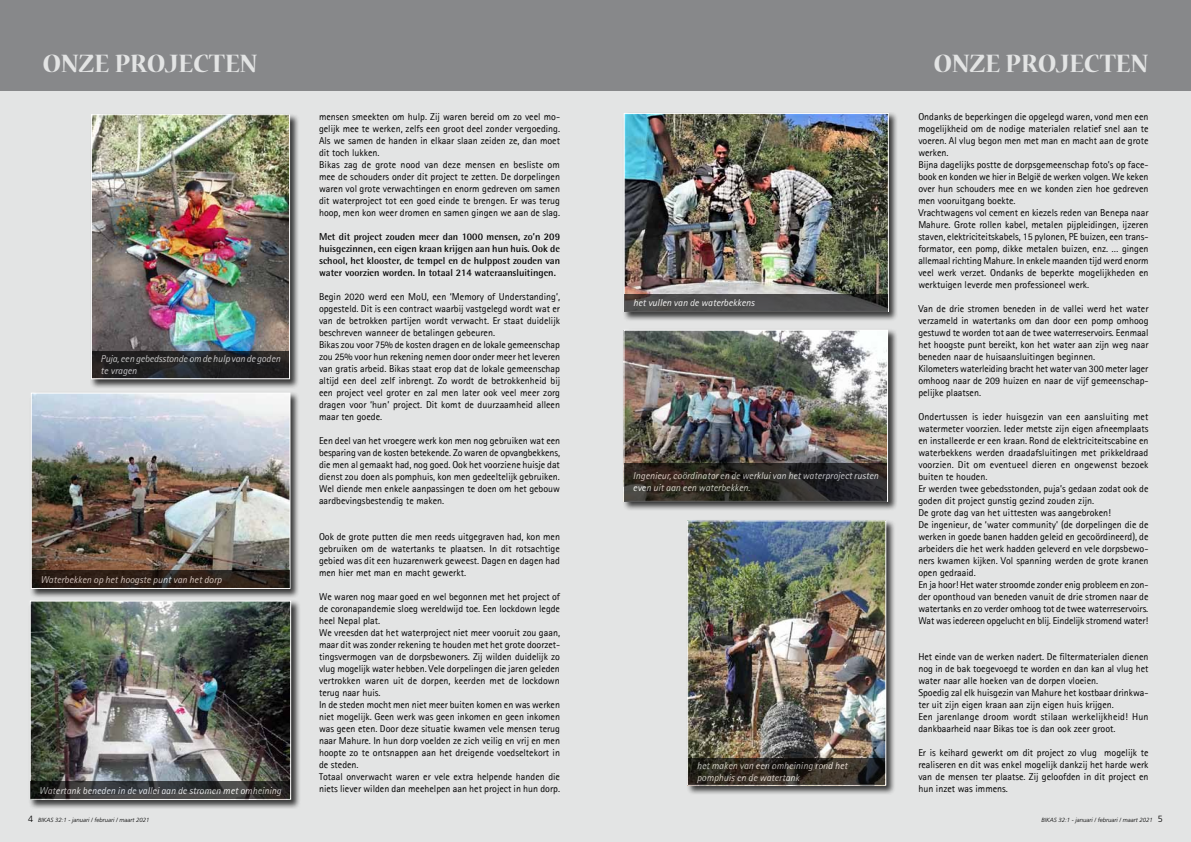
<style>
.page{position:relative;width:1191px;height:842px;background:#fff}
.page>*{position:absolute;margin:0;border:0;box-sizing:border-box;transform-origin:0 0}
.t1{font:700 28px "Nueva Std";letter-spacing:.005em;color:#e3e4e4}
.t2{font:10px/12px "Rotis Sans Serif";color:#000}
.t3{font:italic 10px/12px "Agfa Rotis Sans Serif";color:#fff}
.t4{font:700 10px/12px "Rotis Semi Sans Std";color:#000;text-align:justify}
.t5{font:italic 300 6px "Frutiger LT Std";color:#000}
.s1{font-style:normal;font-size:9px}
</style>
<div class="page">
<div style="left:0;top:91px;width:1191px;height:751px;background:#e3e4e4"></div>
<div style="left:0;top:0;width:595px;height:91px;background:#87888a"></div>
<div style="left:595px;top:0;width:596px;height:91px;background:#87888a"></div>
<div style="left:90px;top:113px;width:210px;height:276px;background:#000;opacity:.75"></div>
<img style="left:93px;top:116px;width:195px;height:236px">
<div style="left:91px;top:114px;width:199px;height:265px;border:1px solid #fff"></div>
<div style="left:30px;top:391px;width:270px;height:208px;background:#000;opacity:.75"></div>
<img style="left:33px;top:395px;width:255px;height:176px">
<div style="left:31px;top:393px;width:259px;height:196px;border:1px solid #fff"></div>
<div style="left:29px;top:599px;width:272px;height:210px;background:#000;opacity:.75"></div>
<img style="left:32px;top:603px;width:257px;height:178px">
<div style="left:30px;top:601px;width:261px;height:199px;border:1px solid #fff"></div>
<div style="left:622px;top:112px;width:276px;height:210px;background:#000;opacity:.75"></div>
<img style="left:625px;top:115px;width:262px;height:179px">
<div style="left:623px;top:113px;width:266px;height:199px;border:1px solid #fff"></div>
<div style="left:622px;top:328px;width:275px;height:183px;background:#000;opacity:.75"></div>
<img style="left:625px;top:332px;width:261px;height:131px">
<div style="left:623px;top:330px;width:265px;height:172px;border:1px solid #fff"></div>
<div style="left:686px;top:519px;width:210px;height:276px;background:#000;opacity:.75"></div>
<img style="left:689px;top:522px;width:195px;height:236px">
<div style="left:687px;top:520px;width:199px;height:265px;border:1px solid #fff"></div>
<svg style="left:92px;top:352px;width:197px;height:26px;background:#222224"></svg>
<svg style="left:32px;top:571px;width:257px;height:17px;background:#2b1f17"></svg>
<svg style="left:31px;top:781px;width:259px;height:18px;background:#353636"></svg>
<svg style="left:688px;top:758px;width:197px;height:27px;background:#2e2922"></svg>
<svg style="left:624px;top:294px;width:264px;height:17px;background:#494848"></svg>
<svg style="left:624px;top:463px;width:263px;height:38px;background:#2b2824"></svg>
<h1 class="t1" style="left:43px;top:51px;width:200px">ONZE PROJECTEN</h1>
<h1 class="t1" style="left:933px;top:51px;width:200px">ONZE PROJECTEN</h1>
<p class="t3" style="left:101px;top:353px;width:181px">Puja, een gebedsstonde om de hulp van de goden te vragen</p>
<p class="t3" style="left:40px;top:573px;width:183px">Waterbekken op het hoogste punt van het dorp</p>
<p class="t3" style="left:39px;top:784px;width:244px">Watertank beneden in de vallei aan de stromen met omheining</p>
<p class="t2" style="left:319px;top:111px;width:243px">mensen smeekten om hulp. Zij waren bereid om zo veel mo&shy;gelijk mee te werken, zelfs een groot deel zonder vergoeding.<br>Als we samen de handen in elkaar slaan zeiden ze, dan moet dit toch lukken.<br>Bikas zag de grote nood van deze mensen en besliste om mee de schouders onder dit project te zetten. De dorpelingen waren vol grote verwachtingen en enorm gedreven om samen dit waterproject tot een goed einde te brengen. Er was terug hoop, men kon weer dromen en samen gingen we aan de slag.</p>
<p class="t4" style="left:319px;top:230px;width:242px">Met dit project zouden meer dan 1000 mensen, zo’n 209 huisgezinnen, een eigen kraan krijgen aan hun huis. Ook de school, het klooster, de tempel en de hulppost zouden van water voorzien worden. In totaal 214 wateraansluitingen.</p>
<p class="t2" style="left:319px;top:291px;width:243px">Begin 2020 werd een MoU, een ‘Memory of Understanding’, opgesteld. Dit is een contract waarbij vastgelegd wordt wat er van de betrokken partijen wordt verwacht. Er staat duidelijk beschreven wanneer de betalingen gebeuren.<br>Bikas zou voor 75% de kosten dragen en de lokale gemeenschap zou 25% voor hun rekening nemen door onder meer het leveren van gratis arbeid. Bikas staat erop dat de lokale gemeenschap altijd een deel zelf inbrengt. Zo wordt de betrokkenheid bij een project veel groter en zal men later ook veel meer zorg dragen voor ‘hun’ project. Dit komt de duurzaamheid alleen maar ten goede.</p>
<p class="t2" style="left:319px;top:435px;width:243px;text-align:justify">Een deel van het vroegere werk kon men nog gebruiken wat een besparing van de kosten betekende. Zo waren de opvangbekkens, die men al gemaakt had, nog goed. Ook het voorziene huisje dat dienst zou doen als pomphuis, kon men gedeeltelijk gebruiken.<br>Wel diende men enkele aanpassingen te doen om het gebouw aardbevingsbestendig te maken.</p>
<p class="t2" style="left:319px;top:531px;width:242px;text-align:justify">Ook de grote putten die men reeds uitgegraven had, kon men gebruiken om de watertanks te plaatsen. In dit rotsachtige gebied was dit een huzarenwerk geweest. Dagen en dagen had men hier met man en macht gewerkt.</p>
<p class="t2" style="left:319px;top:591px;width:243px">We waren nog maar goed en wel begonnen met het project of de coronapandemie sloeg wereldwijd toe. Een lockdown legde heel Nepal plat.<br>We vreesden dat het waterproject niet meer vooruit zou gaan, maar dit was zonder rekening te houden met het grote doorzet&shy;tingsvermogen van de dorpsbewoners. Zij wilden duidelijk zo vlug mogelijk water hebben. Vele dorpelingen die jaren geleden vertrokken waren uit de dorpen, keerden met de lockdown terug naar huis.<br>In de steden mocht men niet meer buiten komen en was werken niet mogelijk. Geen werk was geen inkomen en geen inkomen was geen eten. Door deze situatie kwamen vele mensen terug naar Mahure. In hun dorp voelden ze zich veilig en vrij en men hoopte zo te ontsnappen aan het dreigende voedseltekort in de steden.<br>Totaal onverwacht waren er vele extra helpende handen die niets liever wilden dan meehelpen aan het project in hun dorp.</p>
<p class="t3" style="left:633px;top:297px;width:123px">het vullen van de waterbekkens</p>
<p class="t3" style="left:633px;top:470px;width:247px">Ingenieur, coördinator en de werklui van het waterproject rusten even uit aan een waterbekken.</p>
<p class="t3" style="left:696px;top:760px;width:152px">het maken van een omheining rond het pomphuis en de watertank</p>
<p class="t2" style="left:918px;top:111px;width:232px">Ondanks de beperkingen die opgelegd waren, vond men een mogelijkheid om de nodige materialen relatief snel aan te voeren. Al vlug begon men met man en macht aan de grote werken.<br>Bijna dagelijks postte de dorpsgemeenschap foto’s op face&shy;book en konden we hier in België de werken volgen. We keken over hun schouders mee en we konden zien hoe gedreven men vooruitgang boekte.<br>Vrachtwagens vol cement en kiezels reden van Benepa naar Mahure. Grote rollen kabel, metalen pijpleidingen, ijzeren staven, elektriciteitskabels, 15 pylonen, PE buizen, een trans&shy;formator, een pomp, dikke metalen buizen, enz. … gingen allemaal richting Mahure. In enkele maanden tijd werd enorm veel werk verzet. Ondanks de beperkte mogelijkheden en werktuigen leverde men professioneel werk.</p>
<p class="t2" style="left:918px;top:303px;width:232px">Van de drie stromen beneden in de vallei werd het water verzameld in watertanks om dan door een pomp omhoog gestuwd te worden tot aan de twee waterreservoirs. Eenmaal het hoogste punt bereikt, kon het water aan zijn weg naar beneden naar de huisaansluitingen beginnen.<br>Kilometers waterleiding bracht het water van 300 meter lager omhoog naar de 209 huizen en naar de vijf gemeenschap&shy;pelijke plaatsen.</p>
<p class="t2" style="left:918px;top:411px;width:232px">Ondertussen is ieder huisgezin van een aansluiting met watermeter voorzien. Ieder metste zijn eigen afneemplaats en installeerde er een kraan. Rond de elektriciteitscabine en waterbekkens werden draadafsluitingen met prikkeldraad voorzien. Dit om eventueel dieren en ongewenst bezoek buiten te houden.<br>Er werden twee gebedsstonden, puja’s gedaan zodat ook de goden dit project gunstig gezind zouden zijn.<br>De grote dag van het uittesten was aangebroken!<br>De ingenieur, de ‘water community’ (de dorpelingen die de werken in goede banen hadden geleid en gecoördineerd), de arbeiders die het werk hadden geleverd en vele dorpsbewo&shy;ners kwamen kijken. Vol spanning werden de grote kranen open gedraaid.<br>En ja hoor! Het water stroomde zonder enig probleem en zon&shy;der oponthoud van beneden vanuit de drie stromen naar de watertanks en zo verder omhoog tot de twee waterreservoirs.<br>Wat was iedereen opgelucht en blij. Eindelijk stromend water!</p>
<p class="t2" style="left:918px;top:651px;width:232px">Het einde van de werken nadert. De filtermaterialen dienen nog in de bak toegevoegd te worden en dan kan al vlug het water naar alle hoeken van de dorpen vloeien.<br>Spoedig zal elk huisgezin van Mahure het kostbaar drinkwa&shy;ter uit zijn eigen kraan aan zijn eigen huis krijgen.<br>Een jarenlange droom wordt stilaan werkelijkheid! Hun dankbaarheid naar Bikas toe is dan ook zeer groot.</p>
<p class="t2" style="left:918px;top:747px;width:232px;text-align:justify">Er is keihard gewerkt om dit project zo vlug mogelijk te realiseren en dit was enkel mogelijk dankzij het harde werk van de mensen ter plaatse. Zij geloofden in dit project en hun inzet was immens.</p>
<p class="t5" style="left:28px;top:817px;width:123px"><span class="s1">4</span> BIKAS 32:1 - januari / februari / maart 2021</p>
<p class="t5" style="left:1041px;top:817px;width:123px">BIKAS 32:1 - januari / februari / maart 2021 <span class="s1">5</span></p>
</div>
